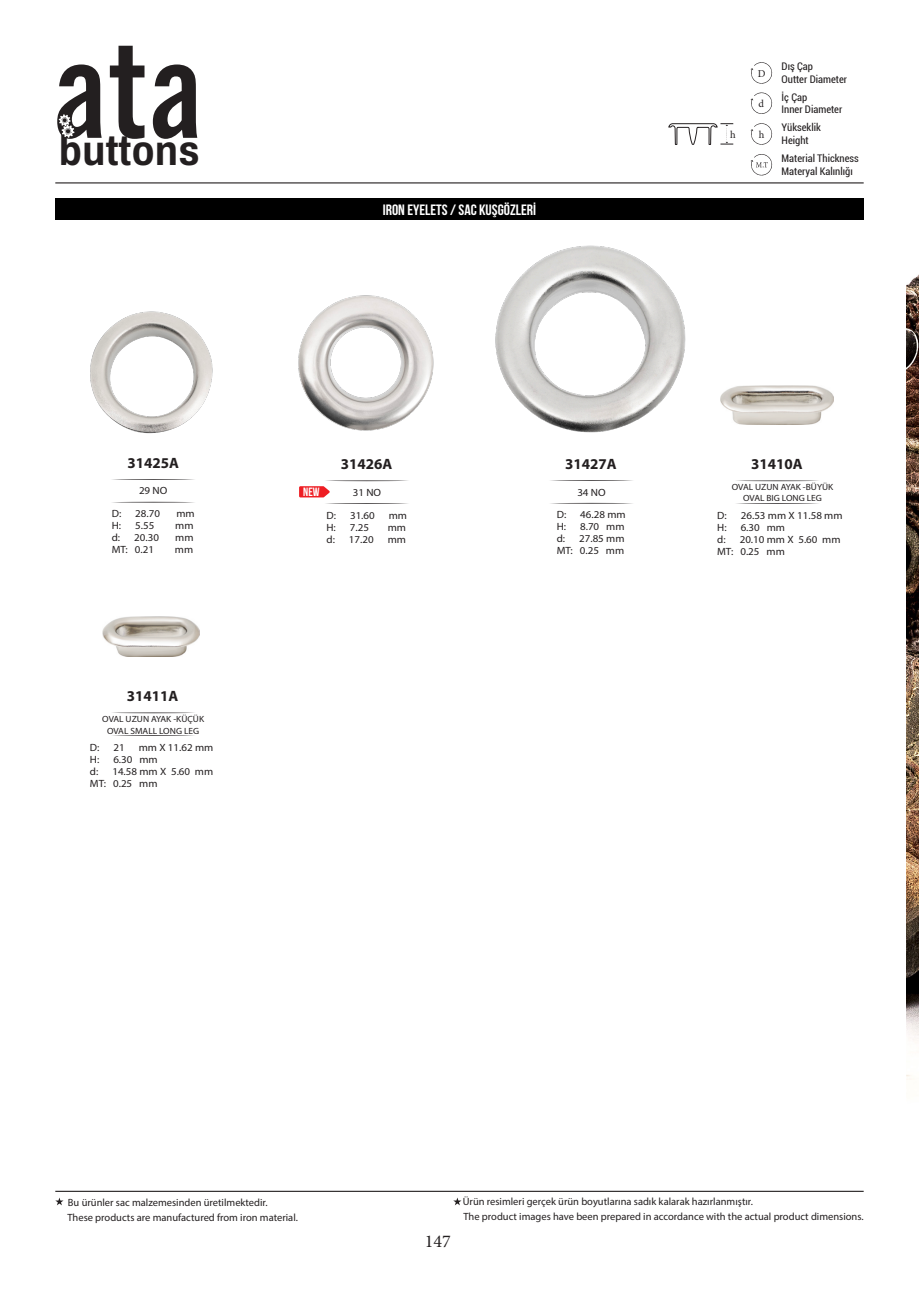
<style>
.page{position:relative;width:919px;height:1289px;background:#fff}
.page>*{position:absolute;margin:0;border:0;box-sizing:border-box;transform-origin:0 0}
.t1{font:700 42.45px "Archivo Narrow";color:#231f20;scale:1.11 1}
.t2{font:18px "Minion Pro";color:#231f20}
.t3{font:700 15px "Myriad Pro";color:#231f20}
.t4{font:700 15px "Bebas Neue";color:#fff;scale:1.04 1}
.t5{font:700 12px "Bebas Neue";color:#fff}
.t6{font:10.5px "Myriad Pro";color:#231f20}
.t7{font:10.5px "Myriad Pro";color:#231f20;scale:1.04 1}
.t8{font:condensed 10.5px/12.6px "Roboto";color:#231f20}
.t9{font:10.5px "Minion Pro";color:#231f20}
.t10{font:9px "Myriad Pro";color:#231f20;scale:1.04 1}
</style>
<div class="page">
<hr style="left:55px;top:182px;width:808px;height:1px;background:#231f20">
<svg style="left:57px;top:46px;width:140px;height:93px"></svg>
<svg style="left:453px;top:1197px;width:8px;height:8px"></svg>
<svg style="left:750px;top:62px;width:22px;height:22px"></svg>
<svg style="left:750px;top:92px;width:22px;height:22px"></svg>
<svg style="left:750px;top:123px;width:22px;height:22px"></svg>
<svg style="left:668px;top:123px;width:65px;height:61px"></svg>
<svg style="left:750px;top:154px;width:22px;height:22px"></svg>
<hr style="left:55px;top:1190px;width:808px;height:1px;background:#231f20">
<div style="left:55px;top:198px;width:808px;height:22px;background:#000"></div>
<svg style="left:112px;top:479px;width:82px;height:1px"></svg>
<svg style="left:112px;top:502px;width:82px;height:1px"></svg>
<img style="left:90px;top:311px;width:123px;height:123px">
<img style="left:495px;top:245px;width:191px;height:188px">
<svg style="left:550px;top:480px;width:83px;height:1px"></svg>
<svg style="left:550px;top:503px;width:83px;height:1px"></svg>
<svg style="left:736px;top:480px;width:83px;height:1px"></svg>
<svg style="left:112px;top:712px;width:82px;height:1px"></svg>
<svg style="left:736px;top:503px;width:83px;height:1px"></svg>
<svg style="left:112px;top:735px;width:82px;height:1px"></svg>
<img style="left:721px;top:385px;width:112px;height:40px">
<img style="left:102px;top:616px;width:98px;height:40px">
<img style="left:906px;top:275px;width:12px;height:805px">
<svg style="left:55px;top:1197px;width:8px;height:8px"></svg>
<svg style="left:326px;top:503px;width:82px;height:1px"></svg>
<img style="left:298px;top:295px;width:136px;height:136px">
<svg style="left:299px;top:480px;width:109px;height:17px"></svg>
<h1 class="t1" style="left:59px;top:124px;width:129px">buttons</h1>
<p class="t4" style="left:383px;top:201px;width:149px">IRON EYELETS / SAC KUŞGÖZLERİ</p>
<p class="t9" style="left:757px;top:66px;width:9px">D</p>
<p class="t9" style="left:758px;top:97px;width:7px">d</p>
<p class="t9" style="left:730px;top:127px;width:7px">h</p>
<p class="t9" style="left:758px;top:127px;width:7px">h</p>
<p class="t8" style="left:781px;top:60px;width:67px">Dış Çap<br>Outter Diameter</p>
<p class="t8" style="left:781px;top:90px;width:62px">İç Çap<br>Inner Diameter</p>
<p class="t8" style="left:781px;top:121px;width:41px">Yükseklik<br>Height</p>
<p class="t8" style="left:781px;top:152px;width:79px">Material Thickness<br>Materyal Kalınlığı</p>
<p class="t3" style="left:127px;top:453px;width:53px">31425A</p>
<p class="t7" style="left:139px;top:484px;width:29px">29 NO</p>
<p class="t7" style="left:112px;top:507px;width:11px">D:</p>
<p class="t7" style="left:135px;top:507px;width:25px">28.70</p>
<p class="t7" style="left:176px;top:507px;width:19px">mm</p>
<p class="t7" style="left:112px;top:519px;width:11px">H:</p>
<p class="t7" style="left:135px;top:519px;width:20px">5.55</p>
<p class="t7" style="left:175px;top:519px;width:19px">mm</p>
<p class="t7" style="left:112px;top:531px;width:10px">d:</p>
<p class="t7" style="left:134px;top:531px;width:25px">20.30</p>
<p class="t7" style="left:175px;top:531px;width:19px">mm</p>
<p class="t7" style="left:112px;top:543px;width:42px">MT: 0.21</p>
<p class="t7" style="left:175px;top:543px;width:19px">mm</p>
<p class="t3" style="left:127px;top:686px;width:53px">31411A</p>
<p class="t10" style="left:102px;top:714px;width:99px">OVAL UZUN AYAK -KÜÇÜK</p>
<p class="t10" style="left:107px;top:725px;width:90px">OVAL SMALL LONG LEG</p>
<p class="t7" style="left:90px;top:740px;width:11px">D:</p>
<p class="t7" style="left:113px;top:740px;width:12px">21</p>
<p class="t7" style="left:139px;top:740px;width:73px">mm X 11.62 mm</p>
<p class="t7" style="left:90px;top:752px;width:11px">H:</p>
<p class="t7" style="left:113px;top:752px;width:44px">6.30 mm</p>
<p class="t7" style="left:90px;top:764px;width:10px">d:</p>
<p class="t7" style="left:112px;top:764px;width:98px">14.58 mm X 5.60 mm</p>
<p class="t7" style="left:90px;top:776px;width:66px">MT: 0.25 mm</p>
<p class="t5" style="left:303px;top:485px;width:18px">NEW</p>
<p class="t3" style="left:340px;top:454px;width:53px">31426A</p>
<p class="t7" style="left:353px;top:486px;width:29px">31 NO</p>
<p class="t7" style="left:326px;top:508px;width:11px">D:</p>
<p class="t7" style="left:350px;top:508px;width:25px">31.60</p>
<p class="t7" style="left:389px;top:508px;width:19px">mm</p>
<p class="t7" style="left:326px;top:520px;width:11px">H:</p>
<p class="t7" style="left:350px;top:520px;width:20px">7.25</p>
<p class="t7" style="left:387px;top:520px;width:19px">mm</p>
<p class="t7" style="left:326px;top:532px;width:10px">d:</p>
<p class="t7" style="left:349px;top:532px;width:25px">17.20</p>
<p class="t7" style="left:387px;top:532px;width:19px">mm</p>
<p class="t3" style="left:565px;top:454px;width:53px">31427A</p>
<p class="t7" style="left:577px;top:485px;width:29px">34 NO</p>
<p class="t7" style="left:556px;top:508px;width:11px">D:</p>
<p class="t7" style="left:580px;top:508px;width:45px">46.28 mm</p>
<p class="t7" style="left:556px;top:520px;width:11px">H:</p>
<p class="t7" style="left:580px;top:520px;width:44px">8.70 mm</p>
<p class="t7" style="left:556px;top:532px;width:10px">d:</p>
<p class="t7" style="left:579px;top:532px;width:45px">27.85 mm</p>
<p class="t7" style="left:556px;top:544px;width:66px">MT: 0.25 mm</p>
<p class="t3" style="left:751px;top:454px;width:53px">31410A</p>
<p class="t10" style="left:731px;top:482px;width:99px">OVAL UZUN AYAK -BÜYÜK</p>
<p class="t10" style="left:743px;top:493px;width:77px">OVAL BIG LONG LEG</p>
<p class="t7" style="left:717px;top:508px;width:11px">D:</p>
<p class="t7" style="left:740px;top:508px;width:99px">26.53 mm X 11.58 mm</p>
<p class="t7" style="left:717px;top:520px;width:11px">H:</p>
<p class="t7" style="left:740px;top:520px;width:44px">6.30 mm</p>
<p class="t7" style="left:717px;top:532px;width:10px">d:</p>
<p class="t7" style="left:739px;top:532px;width:98px">20.10 mm X 5.60 mm</p>
<p class="t7" style="left:717px;top:544px;width:66px">MT: 0.25 mm</p>
<p class="t6" style="left:68px;top:1196px;width:201px">Bu ürünler sac malzemesinden üretilmektedir.</p>
<p class="t6" style="left:462px;top:1195px;width:292px">Ürün resimleri gerçek ürün boyutlarına sadık kalarak hazırlanmıştır.</p>
<p class="t6" style="left:67px;top:1210px;width:232px">These products are manufactured from iron material.</p>
<h2 class="t2" style="left:424px;top:1228px;width:27px">147</h2>
<p class="t6" style="left:463px;top:1209px;width:401px">The product images have been prepared in accordance with the actual product dimensions.</p>
</div>
